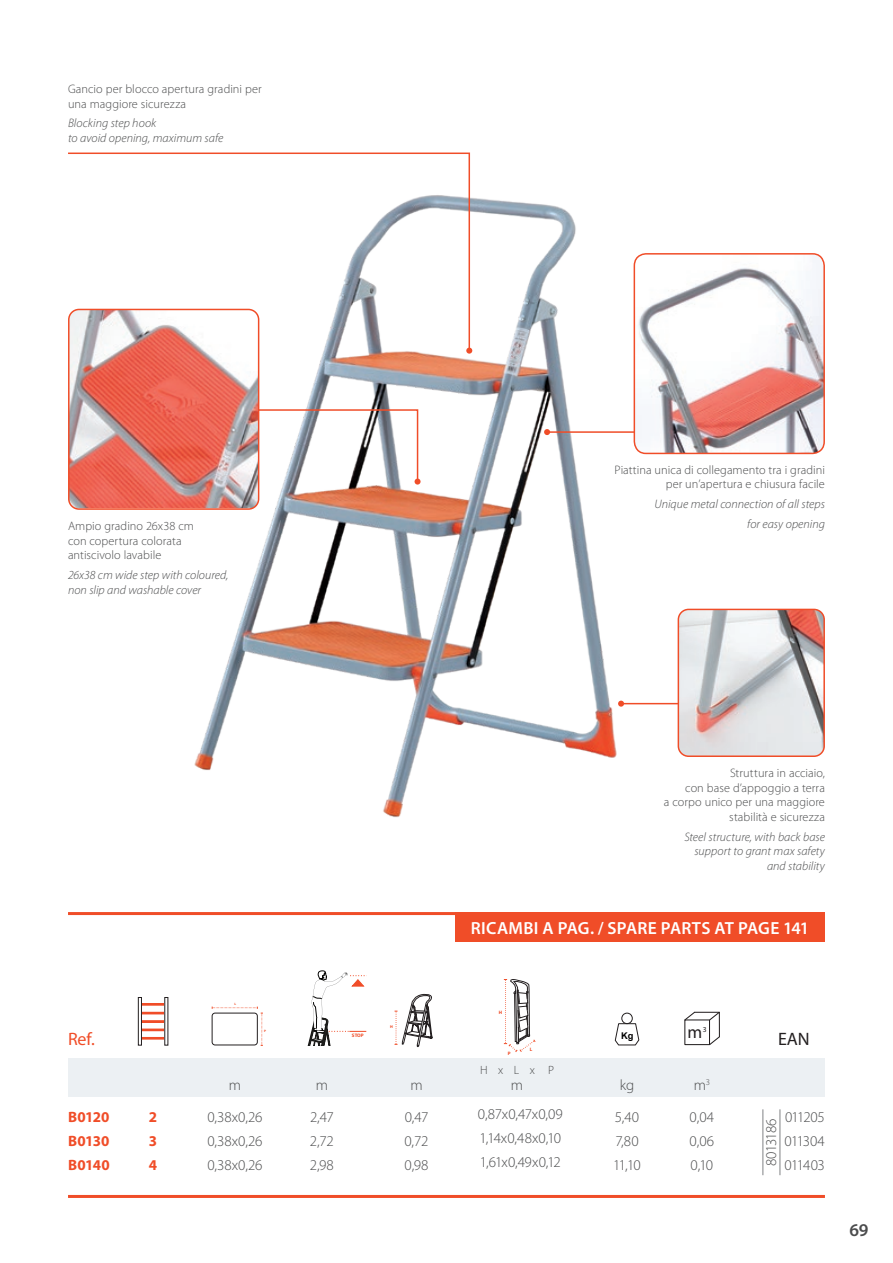
<style>
.page{position:relative;width:893px;height:1263px;background:#fff}
.page>*{position:absolute;margin:0;border:0;box-sizing:border-box;transform-origin:0 0}
.t1{font:18px "Myriad Pro";color:#f04d28}
.t2{font:18px "Myriad Pro";color:#231f20}
.Normale{font:600 18px "Myriad Pro";color:#4b4c4d}
.t3{font:17.7px "Myriad";color:#231f20}
.t4{font:600 17.55px "Myriad Pro";letter-spacing:.01em;color:#fff}
.t5{font:300 15px "Myriad Pro";letter-spacing:-.015em;color:#4b4c4d}
.t6{font:700 15px "Myriad Pro";letter-spacing:-.02em;color:#f04d28}
.t7{font:300 15px "Myriad Pro";letter-spacing:.005em;color:#4b4c4d}
.t8{font:300 15px "Myriad Pro";letter-spacing:-.055em;color:#4b4c4d}
.Normale-2{font:300 12.3px/14.7px "Myriad Pro";letter-spacing:.005em;color:#4b4c4d;text-align:right}
.Normale-3{font:italic 300 12.3px/14.4px "Myriad Pro";color:#4b4c4d;text-align:right}
.t9{font:300 12px "Myriad Pro";color:#4b4c4d}
.t10{font:700 9.3px "Arial";color:#000}
.t11{font:7.5px "Myriad";color:#231f20}
.t12{font:700 4.95px "Myriad Pro";color:#f04d28}
.t13{font:700 4.8px "Myriad Pro";color:#f04d28}
.t14{font:700 4.05px "Myriad Pro";color:#f04d28}
.t15{font:700 3.3px "Myriad Pro";color:#f04d28}
</style>
<div class="page">
<img style="left:194px;top:198px;width:439px;height:620px">
<hr style="left:547px;top:431px;width:234px;height:2px;background:#f04d28">
<svg style="left:544px;top:429px;width:6px;height:6px"></svg>
<hr style="left:621px;top:703px;width:188px;height:1px;background:#f04d28">
<svg style="left:618px;top:701px;width:6px;height:6px"></svg>
<img style="left:678px;top:609px;width:146px;height:147px">
<div style="left:678px;top:609px;width:147px;height:148px;border:2px solid #f04d28;border-radius:10px"></div>
<img style="left:634px;top:254px;width:190px;height:199px">
<div style="left:634px;top:253px;width:191px;height:201px;border:2px solid #f04d28;border-radius:12px"></div>
<img style="left:70px;top:352px;width:189px;height:156px">
<div style="left:68px;top:309px;width:191px;height:201px;border:2px solid #f04d28;border-radius:10px"></div>
<hr style="left:68px;top:912px;width:757px;height:3px;background:#f04d28">
<div style="left:455px;top:912px;width:370px;height:30px;background:#f04d28"></div>
<div style="left:68px;top:1058px;width:757px;height:38px;background:#ecf0f3"></div>
<svg style="left:212px;top:1006px;width:51px;height:40px"></svg>
<svg style="left:395px;top:993px;width:38px;height:55px"></svg>
<svg style="left:504px;top:979px;width:32px;height:73px"></svg>
<div style="left:622px;top:1013px;width:10px;height:11px;border:1px solid #231f20;border-radius:50%"></div>
<svg style="left:615px;top:1023px;width:24px;height:22px"></svg>
<svg style="left:684px;top:1011px;width:36px;height:34px"></svg>
<hr style="left:780px;top:1109px;width:1px;height:66px;background:#808285">
<hr style="left:763px;top:1109px;width:1px;height:66px;background:#808285">
<div style="left:141px;top:1003px;width:26px;height:2px;border:1px solid #f04d28"></div>
<div style="left:141px;top:1012px;width:26px;height:2px;border:1px solid #f04d28"></div>
<div style="left:141px;top:1020px;width:26px;height:3px;border:1px solid #f04d28"></div>
<div style="left:141px;top:1029px;width:26px;height:2px;border:1px solid #f04d28"></div>
<div style="left:141px;top:1037px;width:26px;height:2px;border:1px solid #f04d28"></div>
<div style="left:138px;top:997px;width:4px;height:48px;border:1px solid #231f20"></div>
<hr style="left:68px;top:1195px;width:757px;height:3px;background:#f04d28">
<svg style="left:308px;top:970px;width:58px;height:75px"></svg>
<svg style="left:68px;top:152px;width:403px;height:200px"></svg>
<svg style="left:466px;top:348px;width:6px;height:6px"></svg>
<svg style="left:257px;top:408px;width:164px;height:77px"></svg>
<p class="Normale-2" style="left:68px;top:81px;width:195px;text-align:left">Gancio per blocco apertura gradini per una maggiore sicurezza</p>
<p class="Normale-3" style="left:68px;top:116px;width:157px;text-align:left">Blocking step hook<br>to avoid opening, maximum safe</p>
<p class="Normale-2" style="left:68px;top:518px;width:127px">Ampio gradino 26x38 cm</p>
<p class="Normale-2" style="left:68px;top:533px;width:115px;text-align:left">con copertura colorata antiscivolo lavabile</p>
<p class="Normale-3" style="left:68px;top:568px;width:162px">26x38 cm wide step with coloured,</p>
<p class="Normale-3" style="left:68px;top:582px;width:135px">non slip and washable cover</p>
<p class="Normale-2" style="left:615px;top:462px;width:212px">Piattina unica di collegamento tra i gradini per un’apertura e chiusura facile</p>
<p class="Normale-3" style="left:654px;top:497px;width:172px">Unique metal connection of all steps</p>
<p class="Normale-3" style="left:747px;top:517px;width:79px">for easy opening</p>
<p class="t1" style="left:68px;top:1028px;width:28px">Ref.</p>
<p class="t6" style="left:68px;top:1107px;width:43px">B0120</p>
<p class="t6" style="left:68px;top:1131px;width:43px">B0130</p>
<p class="t6" style="left:68px;top:1155px;width:43px">B0140</p>
<p class="t6" style="left:149px;top:1107px;width:10px">2</p>
<p class="t6" style="left:149px;top:1131px;width:10px">3</p>
<p class="t6" style="left:149px;top:1155px;width:10px">4</p>
<p class="Normale-2" style="left:730px;top:765px;width:96px">Struttura in acciaio,</p>
<p class="Normale-2" style="left:685px;top:780px;width:141px">con base d’appoggio a terra</p>
<p class="Normale-2" style="left:664px;top:795px;width:163px">a corpo unico per una maggiore stabilità e sicurezza</p>
<p class="Normale-3" style="left:684px;top:829px;width:142px">Steel structure, with back base support to grant max safety</p>
<p class="Normale-3" style="left:767px;top:858px;width:59px">and stability</p>
<p class="t4" style="left:471px;top:916px;width:340px">RICAMBI A PAG. / SPARE PARTS AT PAGE 141</p>
<p class="t15" style="left:235px;top:1001px;width:3px">L</p>
<p class="t13" style="left:499px;top:1009px;width:5px">H</p>
<p class="t15" style="left:264px;top:1028px;width:3px">P</p>
<p class="t12" style="left:352px;top:1032px;width:13px">STOP</p>
<p class="t14" style="left:390px;top:1024px;width:4px">H</p>
<p class="t10" style="left:621px;top:1029px;width:14px">Kg</p>
<p class="t3" style="left:688px;top:1023px;width:16px">m</p>
<p class="t11" style="left:703px;top:1026px;width:5px">3</p>
<p class="t2" style="left:778px;top:1028px;width:33px">EAN</p>
<p class="t13" style="left:508px;top:1050px;width:4px">P</p>
<p class="t13" style="left:530px;top:1046px;width:4px">L</p>
<p class="t9" style="left:480px;top:1063px;width:75px">H x L x P</p>
<p class="t5" style="left:229px;top:1075px;width:14px">m</p>
<p class="t5" style="left:316px;top:1075px;width:14px">m</p>
<p class="t5" style="left:410px;top:1075px;width:14px">m</p>
<p class="t5" style="left:511px;top:1075px;width:14px">m</p>
<p class="t5" style="left:620px;top:1075px;width:16px">kg</p>
<p class="t5" style="left:694px;top:1075px;width:18px">m<sup>3</sup></p>
<p class="t5" style="left:207px;top:1108px;width:57px">0,38x0,26</p>
<p class="t5" style="left:207px;top:1132px;width:57px">0,38x0,26</p>
<p class="t5" style="left:207px;top:1156px;width:57px">0,38x0,26</p>
<p class="t5" style="left:310px;top:1108px;width:25px">2,47</p>
<p class="t5" style="left:310px;top:1132px;width:26px">2,72</p>
<p class="t5" style="left:310px;top:1156px;width:25px">2,98</p>
<p class="t5" style="left:405px;top:1108px;width:25px">0,47</p>
<p class="t5" style="left:404px;top:1132px;width:26px">0,72</p>
<p class="t5" style="left:405px;top:1156px;width:25px">0,98</p>
<p class="t5" style="left:478px;top:1105px;width:86px">0,87x0,47x0,09</p>
<p class="t7" style="left:479px;top:1129px;width:83px">1,14x0,48x0,10</p>
<p class="t5" style="left:480px;top:1153px;width:83px">1,61x0,49x0,12</p>
<p class="t5" style="left:615px;top:1108px;width:26px">5,40</p>
<p class="t5" style="left:615px;top:1132px;width:25px">7,80</p>
<p class="t5" style="left:613px;top:1156px;width:29px">11,10</p>
<p class="t5" style="left:690px;top:1108px;width:26px">0,04</p>
<p class="t5" style="left:690px;top:1132px;width:26px">0,06</p>
<p class="t5" style="left:691px;top:1156px;width:24px">0,10</p>
<p class="t8" style="left:762px;top:1166px;width:49px;rotate:-90deg">8013186</p>
<p class="t5" style="left:785px;top:1108px;width:41px">011205</p>
<p class="t5" style="left:784px;top:1132px;width:42px">011304</p>
<p class="t5" style="left:785px;top:1156px;width:42px">011403</p>
<p class="Normale" style="left:849px;top:1218px;width:21px">69</p>
</div>
